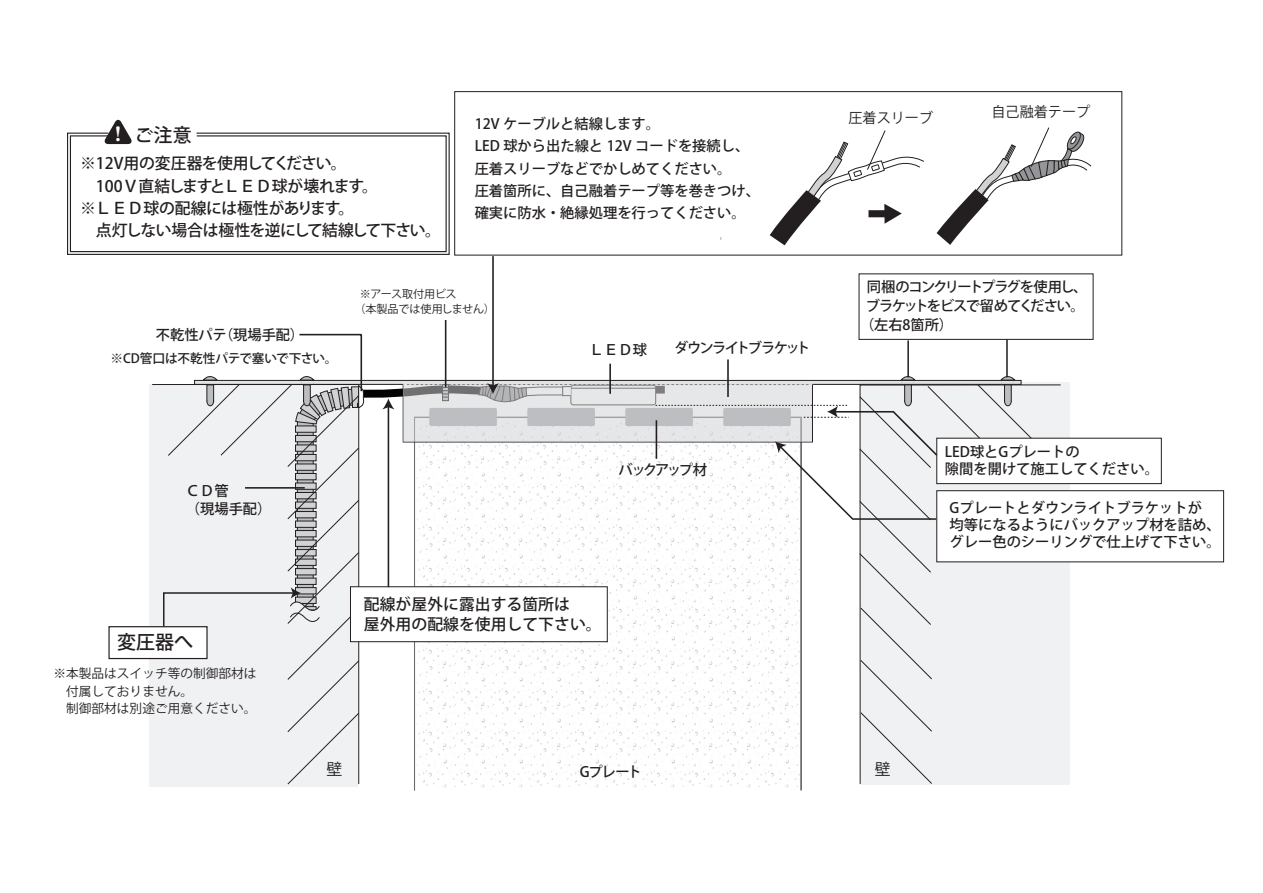
<style>
.page{position:relative;width:1263px;height:893px;background:#fff}
.page>*{position:absolute;margin:0;border:0;box-sizing:border-box;transform-origin:0 0}
.t1{font:500 19.05px "Koz Go Pro";color:#231f20}
.t2{font:500 15.9px/20.5px "Koz Go Pro";color:#231f20}
.t3{font:500 15.9px "Koz Go Pro";letter-spacing:-.04em;color:#231f20}
.t4{font:500 15.9px "Koz Go Pro";letter-spacing:-.025em;color:#231f20}
.t5{font:15.9px "Koz Go Pro";color:#231f20}
.t6{font:500 14.25px/17.1px "Koz Go Pro";color:#231f20}
.t7{font:500 14.25px "Koz Go Pro";letter-spacing:-.11em;color:#231f20}
.t8{font:500 14.25px "Koz Go Pro";letter-spacing:-.09em;color:#231f20}
.t9{font:14.25px "Koz Go Pro";color:#231f20}
.t10{font:500 14.25px "Koz Go Pro";letter-spacing:-.125em;color:#231f20}
.t11{font:500 14.25px "Koz Go Pro";letter-spacing:-.16em;color:#231f20}
.t12{font:12.75px/17.4px "Koz Go Pro";color:#231f20}
.t13{font:500 12.75px "Koz Go Pro";letter-spacing:-.01em;color:#231f20}
.t14{font:11.1px/14.2px "Koz Go Pro";letter-spacing:-.02em;color:#231f20}
.s1{font-family:"Koz Min Pro";font-weight:800;font-size:19.2px;color:#fff}
</style>
<div class="page">
<div style="left:860px;top:383px;width:210px;height:402px;background:#f0f1f2"></div>
<svg style="left:770px;top:130px;width:154px;height:115px"></svg>
<svg style="left:937px;top:127px;width:155px;height:118px"></svg>
<div style="left:454px;top:91px;width:668px;height:164px;border:1px solid #231f20"></div>
<div style="left:151px;top:384px;width:11px;height:401px;background:#f0f1f2"></div>
<div style="left:108px;top:626px;width:100px;height:33px;background:#fff;border:1px solid #231f20"></div>
<div style="left:936px;top:438px;width:226px;height:46px;background:#fff;border:1px solid #231f20"></div>
<div style="left:936px;top:490px;width:288px;height:72px;background:#fff;border:1px solid #231f20"></div>
<hr style="left:492px;top:256px;width:2px;height:130px;background:#231f20">
<svg style="left:162px;top:333px;width:888px;height:452px"></svg>
<hr style="left:609px;top:364px;width:2px;height:30px;background:#231f20">
<hr style="left:656px;top:420px;width:1px;height:39px;background:#231f20">
<hr style="left:727px;top:359px;width:2px;height:38px;background:#231f20">
<div style="left:859px;top:273px;width:234px;height:67px;border:1px solid #231f20"></div>
<hr style="left:907px;top:340px;width:2px;height:37px;background:#231f20">
<hr style="left:1006px;top:339px;width:2px;height:38px;background:#231f20">
<svg style="left:67px;top:132px;width:383px;height:123px"></svg>
<svg style="left:69px;top:119px;width:378px;height:134px"></svg>
<hr style="left:445px;top:320px;width:1px;height:67px;background:#231f20">
<h1 class="t1" style="left:109px;top:122px;width:85px"><span class="s1">！</span>ご注意</h1>
<p class="t4" style="left:80px;top:153px;width:268px">※12V用の変圧器を使用してください。</p>
<p class="t2" style="left:96px;top:176px;width:284px">100Ｖ直結しますとＬＥＤ球が壊れます。</p>
<p class="t2" style="left:80px;top:198px;width:276px">※ＬＥＤ球の配線には極性があります。</p>
<p class="t3" style="left:96px;top:220px;width:347px">点灯しない場合は極性を逆にして結線して下さい。</p>
<p class="t6" style="left:475px;top:114px;width:287px;line-height:22.2px">12V ケーブルと結線します。<br>LED 球から出た線と 12V コードを接続し、圧着スリーブなどでかしめてください。<br>圧着箇所に、自己融着テープ等を巻きつけ、確実に防水・絶縁処理を行ってください。</p>
<p class="t6" style="left:156px;top:327px;width:150px">不乾性パテ（現場手配）</p>
<p class="t13" style="left:111px;top:351px;width:228px">※CD管口は不乾性パテで塞いで下さい。</p>
<p class="t14" style="left:355px;top:287px;width:142px;text-indent:5px">※アース取付用ビス<br>（本製品では使用しません）</p>
<p class="t6" style="left:590px;top:342px;width:59px">ＬＥＤ球</p>
<p class="t10" style="left:674px;top:339px;width:138px">ダウンライトブラケット</p>
<p class="t6" style="left:186px;top:483px;width:87px">ＣＤ管<br>（現場手配）</p>
<h1 class="t1" style="left:117px;top:630px;width:78px">変圧器へ</h1>
<p class="t12" style="left:66px;top:665px;width:192px;text-indent:-13px">※本製品はスイッチ等の制御部材は付属しておりません。<br>制御部材は別途ご用意ください。</p>
<p class="t11" style="left:618px;top:461px;width:90px">バックアップ材</p>
<p class="t2" style="left:364px;top:594px;width:239px">配線が屋外に露出する箇所は<br>屋外用の配線を使用して下さい。</p>
<p class="t9" style="left:848px;top:108px;width:86px">圧着スリーブ</p>
<p class="t9" style="left:991px;top:103px;width:100px">自己融着テープ</p>
<p class="t7" style="left:867px;top:278px;width:222px">同梱のコンクリートプラグを使用し、</p>
<p class="t8" style="left:866px;top:297px;width:220px">ブラケットをビスで留めてください。</p>
<p class="t6" style="left:860px;top:317px;width:95px">（左右8箇所）</p>
<p class="t6" style="left:945px;top:444px;width:215px">LED球とGプレートの<br>隙間を開けて施工してください。</p>
<p class="t6" style="left:950px;top:500px;width:273px">Gプレートとダウンライトブラケットが<br>均等になるようにバックアップ材を詰め、グレー色のシーリングで仕上げて下さい。</p>
<p class="t5" style="left:327px;top:759px;width:17px">壁</p>
<p class="t6" style="left:580px;top:764px;width:63px">Gプレート</p>
<p class="t5" style="left:875px;top:759px;width:17px">壁</p>
</div>
